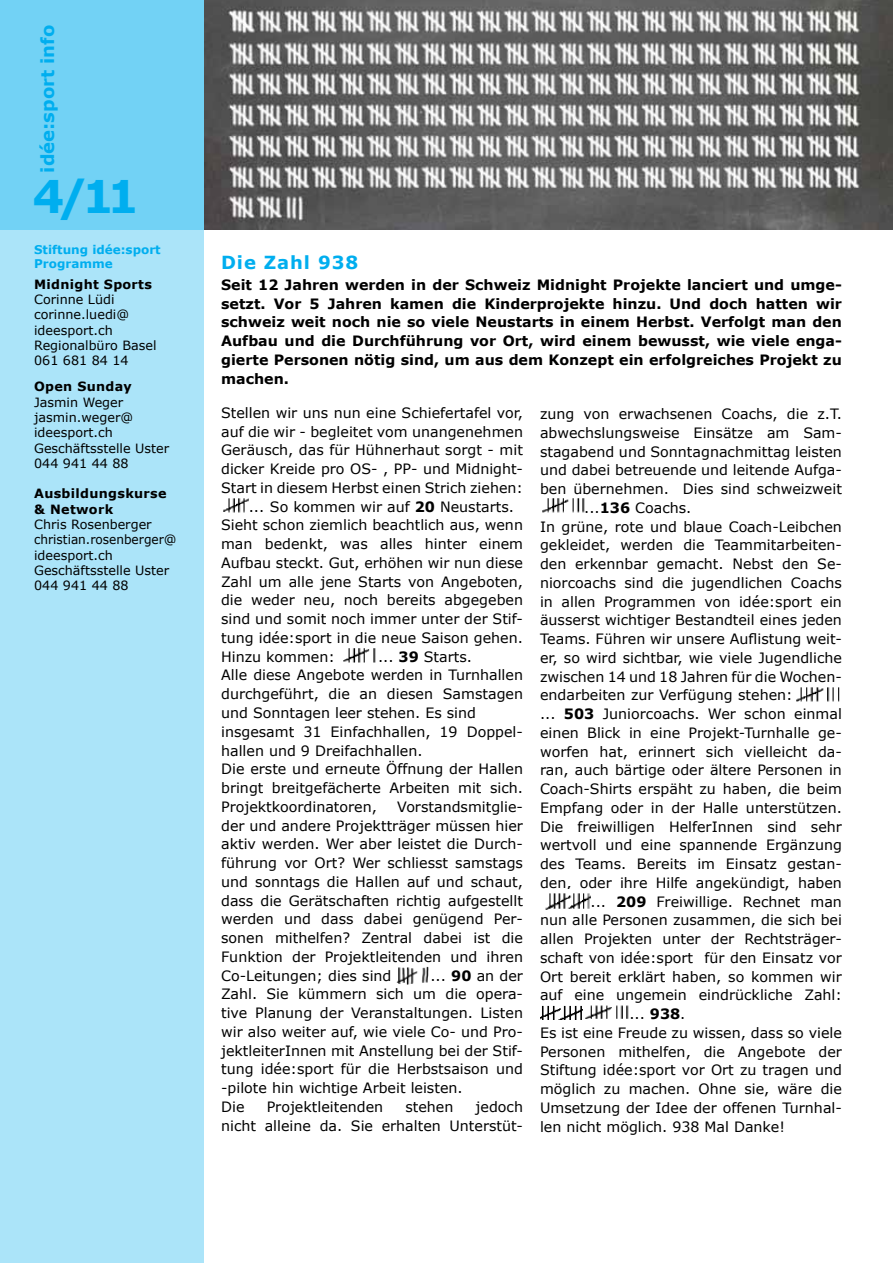
<style>
.page{position:relative;width:893px;height:1263px;background:#fff}
.page>*{position:absolute;margin:0;border:0;box-sizing:border-box;transform-origin:0 0}
.t1{font:700 45px "Verdana";color:#00aeef}
.t2{font:700 18px "Verdana";color:#00aeef}
.t3{font:700 18px "Verdana";letter-spacing:.05em;color:#00aeef}
.t4{font:14.25px/18.8px "Verdana";color:#000}
.t5{font:700 14.25px/18.8px "Verdana";color:#000;text-align:justify}
.t6{font:12.75px/15.3px "Verdana";color:#000}
.t7{font:700 12.75px/15.3px "Verdana";letter-spacing:.025em;color:#000}
.t8{font:700 12px/14.4px "Verdana";color:#00aeef}
.s1{font-weight:700}
</style>
<div class="page">
<div style="left:0;top:0;width:204px;height:1263px;background:#abe4f9"></div>
<div style="left:0;top:0;width:892px;height:230px;background:#72d2f5"></div>
<img style="left:223px;top:498px;width:26px;height:15px">
<img style="left:343px;top:648px;width:33px;height:15px">
<img style="left:397px;top:966px;width:32px;height:18px">
<img style="left:542px;top:498px;width:42px;height:15px">
<img style="left:796px;top:687px;width:44px;height:15px">
<img style="left:545px;top:893px;width:46px;height:17px">
<img style="left:540px;top:1005px;width:43px;height:14px">
<img style="left:585px;top:1005px;width:44px;height:14px">
<img style="left:204px;top:0;width:689px;height:230px">
<p class="t2" style="left:35px;top:173px;width:149px;rotate:-90deg">idée:sport info</p>
<h1 class="t1" style="left:33px;top:165px;width:108px">4/11</h1>
<p class="t8" style="left:34px;top:242px;width:128px">Stiftung idée:sport<br>Programme</p>
<p class="t7" style="left:34px;top:276px;width:119px">Midnight Sports</p>
<p class="t6" style="left:34px;top:292px;width:124px">Corinne Lüdi corinne.luedi@ ideesport.ch<br>Regionalbüro Basel<br>061 681 84 14</p>
<p class="t7" style="left:34px;top:379px;width:99px">Open Sunday</p>
<p class="t6" style="left:34px;top:394px;width:137px">Jasmin Weger jasmin.weger@ ideesport.ch<br>Geschäftsstelle Uster<br>044 941 44 88</p>
<p class="t7" style="left:34px;top:486px;width:134px">Ausbildungskurse &amp; Network</p>
<p class="t6" style="left:34px;top:517px;width:144px">Chris Rosenberger christian.rosenberger@ ideesport.ch<br>Geschäftsstelle Uster<br>044 941 44 88</p>
<p class="t3" style="left:221px;top:249px;width:139px">Die Zahl 938</p>
<p class="t5" style="left:221px;top:275px;width:622px">Seit 12 Jahren werden in der Schweiz Midnight Projekte lanciert und umge&shy;setzt. Vor 5 Jahren kamen die Kinderprojekte hinzu. Und doch hatten wir schweiz weit noch nie so viele Neustarts in einem Herbst. Verfolgt man den Aufbau und die Durchführung vor Ort, wird einem bewusst, wie viele enga&shy;gierte Personen nötig sind, um aus dem Konzept ein erfolgreiches Projekt zu machen.</p>
<p class="t4" style="left:221px;top:403px;width:303px">Stellen wir uns nun eine Schiefertafel vor,</p>
<p class="t4" style="left:221px;top:422px;width:303px">auf die wir - begleitet vom unangenehmen</p>
<p class="t4" style="left:221px;top:441px;width:303px">Geräusch, das für Hühnerhaut sorgt - mit</p>
<p class="t4" style="left:221px;top:459px;width:303px">dicker Kreide pro OS- , PP- und Midnight-</p>
<p class="t4" style="left:221px;top:478px;width:303px">Start in diesem Herbst einen Strich ziehen:</p>
<p class="t4" style="left:249px;top:497px;width:267px">... So kommen wir auf <span class="s1">20</span> Neustarts.</p>
<p class="t4" style="left:221px;top:516px;width:303px">Sieht schon ziemlich beachtlich aus, wenn</p>
<p class="t4" style="left:221px;top:534px;width:303px">man bedenkt, was alles hinter einem</p>
<p class="t4" style="left:221px;top:553px;width:303px">Aufbau steckt. Gut, erhöhen wir nun diese</p>
<p class="t4" style="left:221px;top:572px;width:303px">Zahl um alle jene Starts von Angeboten,</p>
<p class="t4" style="left:221px;top:591px;width:303px">die weder neu, noch bereits abgegeben</p>
<p class="t4" style="left:221px;top:609px;width:303px">sind und somit noch immer unter der Stif-</p>
<p class="t4" style="left:221px;top:628px;width:303px">tung idée:sport in die neue Saison gehen.</p>
<p class="t4" style="left:221px;top:647px;width:115px">Hinzu kommen:</p>
<p class="t4" style="left:221px;top:647px;width:303px;text-indent:157px">... <span class="s1">39</span> Starts.<br>Alle diese Angebote werden in Turnhallen durchgeführt, die an diesen Samstagen und Sonntagen leer stehen. Es sind insgesamt 31 Einfachhallen, 19 Doppel&shy;hallen und 9 Dreifachhallen.<br>Die erste und erneute Öffnung der Hallen bringt breitgefächerte Arbeiten mit sich.<br>Projektkoordinatoren,</p>
<p class="t4" style="left:221px;top:797px;width:303px;text-align:justify;text-indent:176px">Vorstandsmitglie&shy;der und andere Projektträger müssen hier aktiv werden. Wer aber leistet die Durch&shy;führung vor Ort? Wer schliesst samstags und sonntags die Hallen auf und schaut, dass die Gerätschaften richtig aufgestellt werden und dass dabei genügend Per&shy;sonen mithelfen? Zentral dabei ist die Funktion der Projektleitenden und ihren Co-Leitungen; dies sind</p>
<p class="t4" style="left:221px;top:966px;width:303px;text-indent:209px">... <span class="s1">90</span> an der<br>Zahl. Sie kümmern sich um die opera&shy;tive Planung der Veranstaltungen. Listen wir also weiter auf, wie viele Co- und Pro&shy;jektleiterInnen mit Anstellung bei der Stif&shy;tung idée:sport für die Herbstsaison und -pilote hin wichtige Arbeit leisten.<br>Die</p>
<p class="t4" style="left:221px;top:1097px;width:303px;text-align:right">jedoch<br>nicht alleine da. Sie erhalten Unterstüt-</p>
<p class="t4" style="left:267px;top:1097px;width:118px">Projektleitenden</p>
<p class="t4" style="left:405px;top:1097px;width:50px">stehen</p>
<p class="t4" style="left:540px;top:404px;width:303px">zung von erwachsenen Coachs, die z.T.</p>
<p class="t4" style="left:540px;top:423px;width:303px">abwechslungsweise Einsätze am Sam-</p>
<p class="t4" style="left:540px;top:442px;width:303px">stagabend und Sonntagnachmittag leisten</p>
<p class="t4" style="left:540px;top:461px;width:303px">und dabei betreuende und leitende Aufga-</p>
<p class="t4" style="left:540px;top:479px;width:303px">ben übernehmen. Dies sind schweizweit</p>
<p class="t4" style="left:584px;top:498px;width:109px">...<span class="s1">136</span> Coachs.</p>
<p class="t4" style="left:540px;top:517px;width:303px">In grüne, rote und blaue Coach-Leibchen</p>
<p class="t4" style="left:540px;top:536px;width:303px">gekleidet, werden die Teammitarbeiten-</p>
<p class="t4" style="left:540px;top:554px;width:303px">den erkennbar gemacht. Nebst den Se-</p>
<p class="t4" style="left:540px;top:573px;width:303px">niorcoachs sind die jugendlichen Coachs</p>
<p class="t4" style="left:540px;top:592px;width:303px">in allen Programmen von idée:sport ein</p>
<p class="t4" style="left:540px;top:611px;width:303px">äusserst wichtiger Bestandteil eines jeden</p>
<p class="t4" style="left:540px;top:629px;width:303px">Teams. Führen wir unsere Auflistung weit-</p>
<p class="t4" style="left:540px;top:648px;width:303px">er, so wird sichtbar, wie viele Jugendliche</p>
<p class="t4" style="left:540px;top:667px;width:303px">zwischen 14 und 18 Jahren für die Wochen-</p>
<p class="t4" style="left:540px;top:686px;width:254px">endarbeiten zur Verfügung stehen:</p>
<p class="t4" style="left:540px;top:704px;width:303px">... <span class="s1">503</span> Juniorcoachs. Wer schon einmal</p>
<p class="t4" style="left:540px;top:723px;width:303px">einen Blick in eine Projekt-Turnhalle ge-</p>
<p class="t4" style="left:540px;top:742px;width:303px">worfen hat, erinnert sich vielleicht da-</p>
<p class="t4" style="left:540px;top:761px;width:303px">ran, auch bärtige oder ältere Personen in</p>
<p class="t4" style="left:540px;top:779px;width:303px">Coach-Shirts erspäht zu haben, die beim</p>
<p class="t4" style="left:540px;top:798px;width:303px">Empfang oder in der Halle unterstützen.</p>
<p class="t4" style="left:540px;top:817px;width:303px">Die freiwilligen HelferInnen sind sehr</p>
<p class="t4" style="left:540px;top:836px;width:303px">wertvoll und eine spannende Ergänzung</p>
<p class="t4" style="left:540px;top:854px;width:303px">des Teams. Bereits im Einsatz gestan-</p>
<p class="t4" style="left:540px;top:873px;width:303px">den, oder ihre Hilfe angekündigt, haben</p>
<p class="t4" style="left:591px;top:892px;width:253px">... <span class="s1">209</span> Freiwillige. Rechnet man</p>
<p class="t4" style="left:540px;top:911px;width:303px">nun alle Personen zusammen, die sich bei</p>
<p class="t4" style="left:540px;top:929px;width:303px">allen Projekten unter der Rechtsträger-</p>
<p class="t4" style="left:540px;top:948px;width:303px">schaft von idée:sport für den Einsatz vor</p>
<p class="t4" style="left:540px;top:967px;width:303px">Ort bereit erklärt haben, so kommen wir</p>
<p class="t4" style="left:540px;top:986px;width:303px">auf eine ungemein eindrückliche Zahl:</p>
<p class="t4" style="left:629px;top:1004px;width:58px">... <span class="s1">938</span>.</p>
<p class="t4" style="left:540px;top:1023px;width:303px">Es ist eine Freude zu wissen, dass so viele</p>
<p class="t4" style="left:540px;top:1042px;width:303px">Personen mithelfen, die Angebote der</p>
<p class="t4" style="left:540px;top:1061px;width:303px">Stiftung idée:sport vor Ort zu tragen und</p>
<p class="t4" style="left:540px;top:1079px;width:303px">möglich zu machen. Ohne sie, wäre die</p>
<p class="t4" style="left:540px;top:1098px;width:303px">Umsetzung der Idee der offenen Turnhal-</p>
<p class="t4" style="left:540px;top:1117px;width:246px">len nicht möglich. 938 Mal Danke!</p>
</div>
